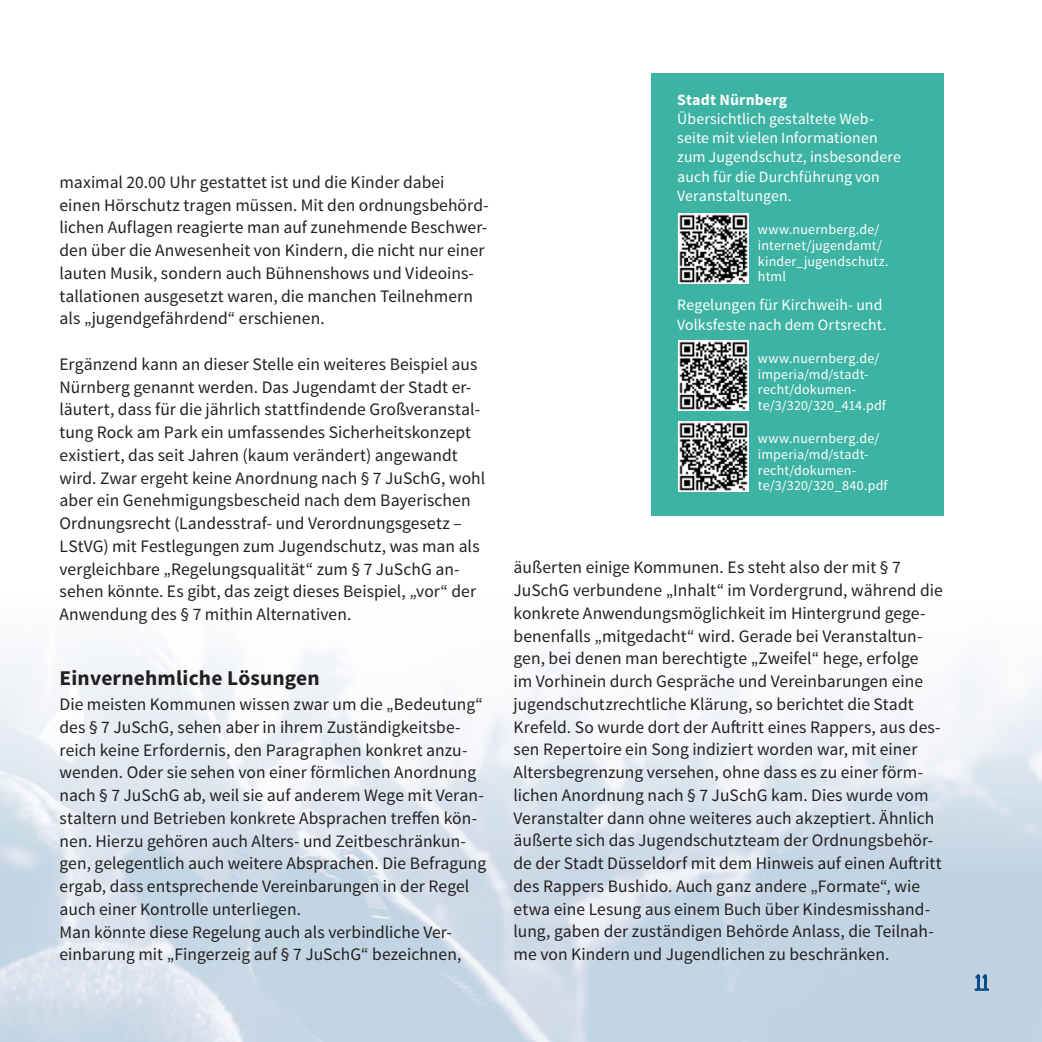
<style>
.page{position:relative;width:1042px;height:1042px;background:#fff}
.page>*{position:absolute;margin:0;border:0;box-sizing:border-box;transform-origin:0 0}
.Zwischenüberschrift{font:700 23.62px "Spirited Serif";color:#004b87;scale:1.33 1}
.Zwischenüberschrift-2{font:700 21px "Source Sans Pro";letter-spacing:.01em;color:#231f20}
.Fließtext{font:17.5px/22.8px "Source Sans Pro";letter-spacing:.005em;color:#231f20}
.Fließtext-2{font:15.75px/19.2px "Source Sans Pro";letter-spacing:.005em;color:#fff}
.Fließtext-3{font:700 15.75px "Source Sans Pro";letter-spacing:.01em;color:#fff}
.Fließtext-4{font:14px/15.8px "Source Sans Pro";letter-spacing:.01em;color:#fff}
</style>
<div class="page">
<div style="left:651px;top:73px;width:293px;height:443px;background:#3db3a3"></div>
<svg style="left:677px;top:213px;width:72px;height:71px"></svg>
<img style="left:678px;top:213px;width:70px;height:70px">
<svg style="left:677px;top:340px;width:72px;height:71px"></svg>
<img style="left:678px;top:341px;width:70px;height:70px">
<svg style="left:677px;top:421px;width:72px;height:71px"></svg>
<img style="left:678px;top:421px;width:70px;height:70px">
<svg style="left:974px;top:974px;width:15px;height:17px"></svg>
<p class="Fließtext" style="left:60px;top:171px;width:431px">maximal 20.00 Uhr gestattet ist und die Kinder dabei einen Hörschutz tragen müssen. Mit den ordnungsbehörd&shy;lichen Auflagen reagierte man auf zunehmende Beschwer&shy;den über die Anwesenheit von Kindern, die nicht nur einer lauten Musik, sondern auch Bühnenshows und Videoins&shy;tallationen ausgesetzt waren, die manchen Teilnehmern als „jugendgefährdend“ erschienen.</p>
<p class="Fließtext" style="left:60px;top:353px;width:427px">Ergänzend kann an dieser Stelle ein weiteres Beispiel aus Nürnberg genannt werden. Das Jugendamt der Stadt er&shy;läutert, dass für die jährlich stattfindende Großveranstal&shy;tung Rock am Park ein umfassendes Sicherheitskonzept existiert, das seit Jahren (kaum verändert) angewandt wird. Zwar ergeht keine Anordnung nach § 7 JuSchG, wohl aber ein Genehmigungsbescheid nach dem Bayerischen Ordnungsrecht (Landesstraf- und Verordnungsgesetz – LStVG) mit Festlegungen zum Jugendschutz, was man als vergleichbare „Regelungsqualität“ zum § 7 JuSchG an&shy;sehen könnte. Es gibt, das zeigt dieses Beispiel, „vor“ der Anwendung des § 7 mithin Alternativen.</p>
<p class="Zwischenüberschrift-2" style="left:60px;top:664px;width:262px">Einvernehmliche Lösungen</p>
<p class="Fließtext" style="left:60px;top:693px;width:428px">Die meisten Kommunen wissen zwar um die „Bedeutung“ des § 7 JuSchG, sehen aber in ihrem Zuständigkeitsbe&shy;reich keine Erfordernis, den Paragraphen konkret anzu&shy;wenden. Oder sie sehen von einer förmlichen Anordnung nach § 7 JuSchG ab, weil sie auf anderem Wege mit Veran&shy;staltern und Betrieben konkrete Absprachen treffen kön&shy;nen. Hierzu gehören auch Alters- und Zeitbeschränkun&shy;gen, gelegentlich auch weitere Absprachen. Die Befragung ergab, dass entsprechende Vereinbarungen in der Regel auch einer Kontrolle unterliegen.</p>
<p class="Fließtext" style="left:60px;top:920px;width:403px">Man könnte diese Regelung auch als verbindliche Ver&shy;einbarung mit „Fingerzeig auf § 7 JuSchG“ bezeichnen,</p>
<p class="Fließtext-3" style="left:677px;top:89px;width:111px">Stadt Nürnberg</p>
<p class="Fließtext-2" style="left:677px;top:109px;width:225px">Übersichtlich gestaltete Web&shy;seite mit vielen Informationen zum Jugendschutz, insbesondere auch für die Durchführung von<br>Veranstaltungen.</p>
<p class="Fließtext-4" style="left:758px;top:222px;width:132px">www.nuernberg.de/ internet/jugendamt/ kinder_jugendschutz. html</p>
<p class="Fließtext-2" style="left:677px;top:296px;width:211px">Regelungen für Kirchweih- und<br>Volksfeste nach dem Ortsrecht.</p>
<p class="Fließtext-4" style="left:758px;top:350px;width:130px">www.nuernberg.de/ imperia/md/stadt&shy;recht/dokumen&shy;te/3/320/320_414.pdf</p>
<p class="Fließtext-4" style="left:758px;top:431px;width:131px">www.nuernberg.de/ imperia/md/stadt&shy;recht/dokumen&shy;te/3/320/320_840.pdf</p>
<p class="Fließtext" style="left:513px;top:556px;width:431px">äußerten einige Kommunen. Es steht also der mit § 7<br>JuSchG verbundene „Inhalt“ im Vordergrund, während die konkrete Anwendungsmöglichkeit im Hintergrund gege&shy;benenfalls „mitgedacht“ wird. Gerade bei Veranstaltun&shy;gen, bei denen man berechtigte „Zweifel“ hege, erfolge<br>im Vorhinein durch Gespräche und Vereinbarungen eine jugendschutzrechtliche Klärung, so berichtet die Stadt Krefeld. So wurde dort der Auftritt eines Rappers, aus des&shy;sen Repertoire ein Song indiziert worden war, mit einer Altersbegrenzung versehen, ohne dass es zu einer förm&shy;lichen Anordnung nach § 7 JuSchG kam. Dies wurde vom Veranstalter dann ohne weiteres auch akzeptiert. Ähnlich äußerte sich das Jugendschutzteam der Ordnungsbehör&shy;de der Stadt Düsseldorf mit dem Hinweis auf einen Auftritt des Rappers Bushido. Auch ganz andere „Formate“, wie etwa eine Lesung aus einem Buch über Kindesmisshand&shy;lung, gaben der zuständigen Behörde Anlass, die Teilnah&shy;me von Kindern und Jugendlichen zu beschränken.</p>
<p class="Zwischenüberschrift" style="left:975px;top:972px;width:12px">11</p>
</div>
